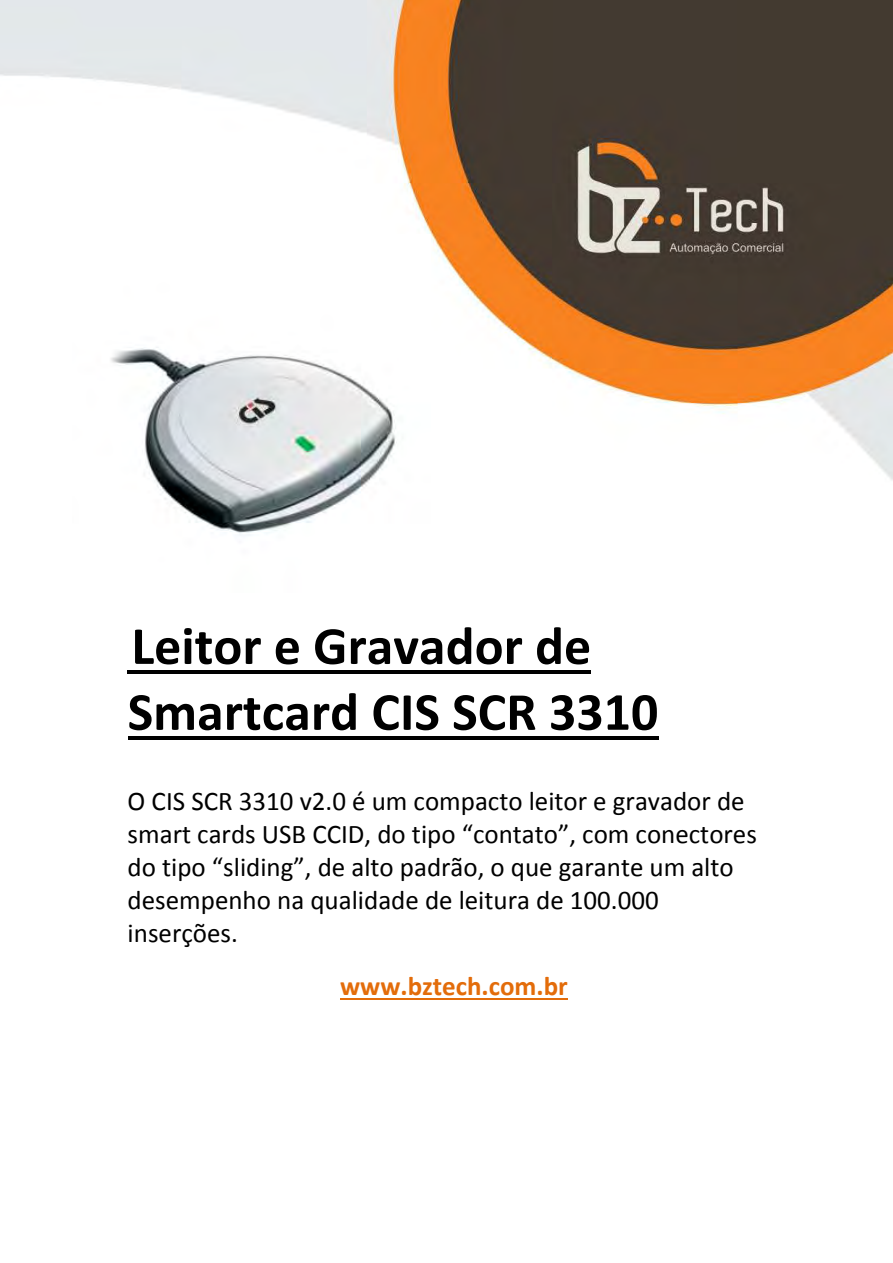
<style>
.page{position:relative;width:893px;height:1263px;background:#fff}
.page>*{position:absolute;margin:0;border:0;box-sizing:border-box;transform-origin:0 0}
.t1{font:700 54px/65.8px "Calibri";color:#000}
.t2{font:27px/33px "Calibri";color:#000}
.t3{font:700 27px "Calibri";color:#e36c0a}
</style>
<div class="page">
<img style="left:0;top:0;width:893px;height:740px">
<hr style="left:128px;top:670px;width:463px;height:3px;background:#000">
<hr style="left:128px;top:736px;width:530px;height:3px;background:#000">
<hr style="left:340px;top:998px;width:228px;height:2px;background:#e36c0a">
<img style="left:72px;top:234px;width:358px;height:358px">
<h1 class="t1" style="left:128px;top:617px;width:532px">Leitor e Gravador de<br>Smartcard CIS SCR 3310</h1>
<p class="t2" style="left:128px;top:787px;width:631px">O CIS SCR 3310 v2.0 é um compacto leitor e gravador de smart cards USB CCID, do tipo “contato”, com conectores do tipo “sliding”, de alto padrão, o que garante um alto desempenho na qualidade de leitura de 100.000 inserções.</p>
<p class="t3" style="left:340px;top:975px;width:229px">www.bztech.com.br</p>
</div>
